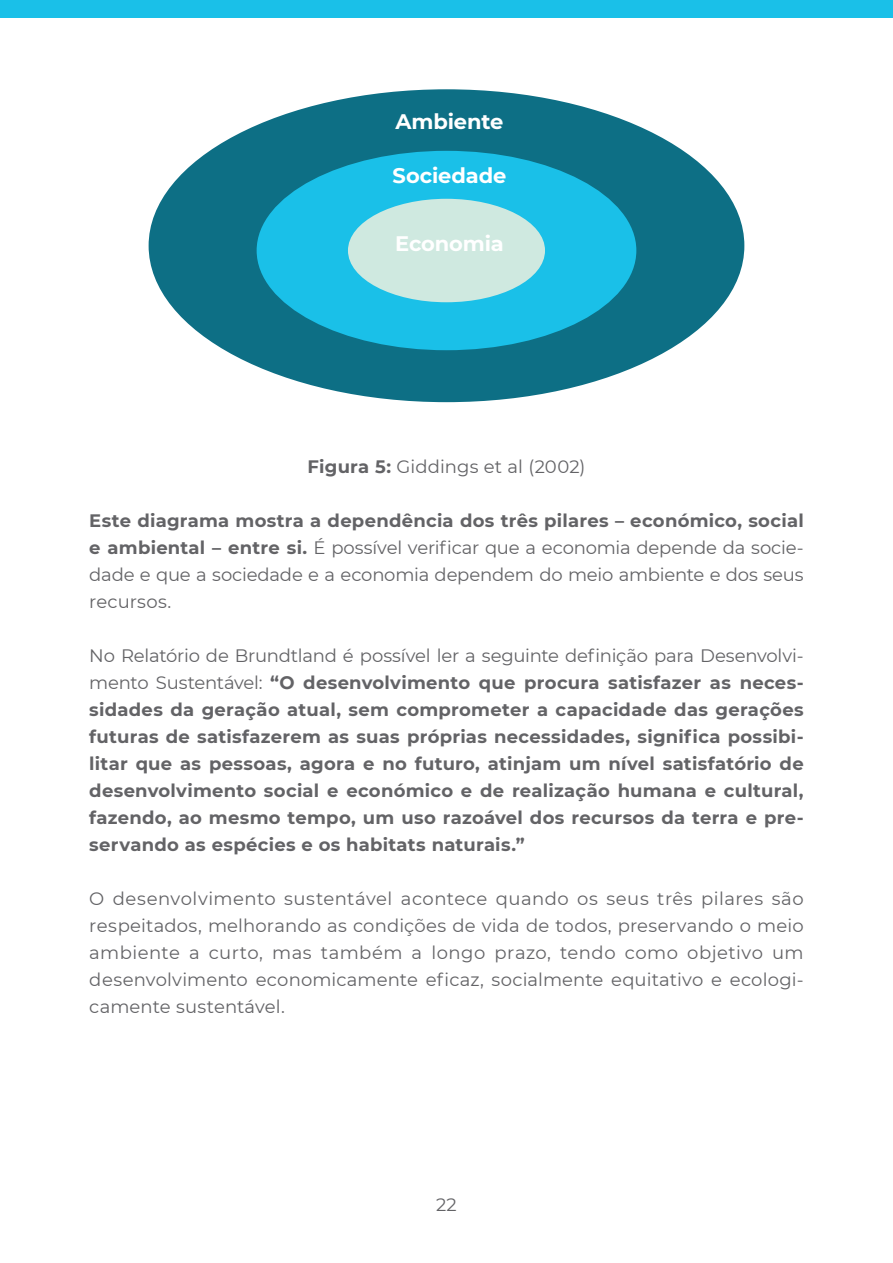
<style>
.page{position:relative;width:893px;height:1263px;background:#fff}
.page>*{position:absolute;margin:0;border:0;box-sizing:border-box;transform-origin:0 0}
.t1{font:700 21px "Montserrat";letter-spacing:-.005em;color:#fff}
.t2{font:18px/27px "Montserrat";color:#636366;text-align:justify}
.t3{font:700 18px/27px "Montserrat";letter-spacing:.015em;color:#636366;text-align:justify}
.s1{font-weight:700}
.s2{font-weight:400}
</style>
<div class="page">
<div style="left:149px;top:89px;width:595px;height:313px;background:#0d6f85;border-radius:50%"></div>
<div style="left:257px;top:151px;width:379px;height:199px;background:#1ac0e8;border-radius:50%"></div>
<div style="left:348px;top:199px;width:197px;height:103px;background:#cfe9e0;border-radius:50%"></div>
<div style="left:0;top:0;width:893px;height:17px;background:#1ac0e8"></div>
<p class="t1" style="left:395px;top:106px;width:109px">Ambiente</p>
<p class="t1" style="left:393px;top:160px;width:115px">Sociedade</p>
<p class="t1" style="left:395px;top:229px;width:110px">Economia</p>
<p class="t2" style="left:307px;top:452px;width:279px"><span class="s1">Figura 5:</span> Giddings et al (2002)</p>
<p class="t2" style="left:89px;top:506px;width:716px"><span class="s1">Este diagrama mostra a dependência dos três pilares – económico, social e ambiental – entre si.</span> É possível verificar que a economia depende da socie&shy;dade e que a sociedade e a economia dependem do meio ambiente e dos seus recursos.</p>
<p class="t3" style="left:89px;top:641px;width:716px"><span class="s2">No Relatório de Brundtland é possível ler a seguinte definição para Desenvolvi&shy;mento Sustentável:</span> “O desenvolvimento que procura satisfazer as neces&shy;sidades da geração atual, sem comprometer a capacidade das gerações futuras de satisfazerem as suas próprias necessidades, significa possibi&shy;litar que as pessoas, agora e no futuro, atinjam um nível satisfatório de desenvolvimento social e económico e de realização humana e cultural, fazendo, ao mesmo tempo, um uso razoável dos recursos da terra e pre&shy;servando as espécies e os habitats naturais.”</p>
<p class="t2" style="left:89px;top:884px;width:716px">O desenvolvimento sustentável acontece quando os seus três pilares são respeitados, melhorando as condições de vida de todos, preservando o meio ambiente a curto, mas também a longo prazo, tendo como objetivo um desenvolvimento economicamente eficaz, socialmente equitativo e ecologi&shy;camente sustentável.</p>
<p class="t2" style="left:436px;top:1190px;width:22px">22</p>
</div>
